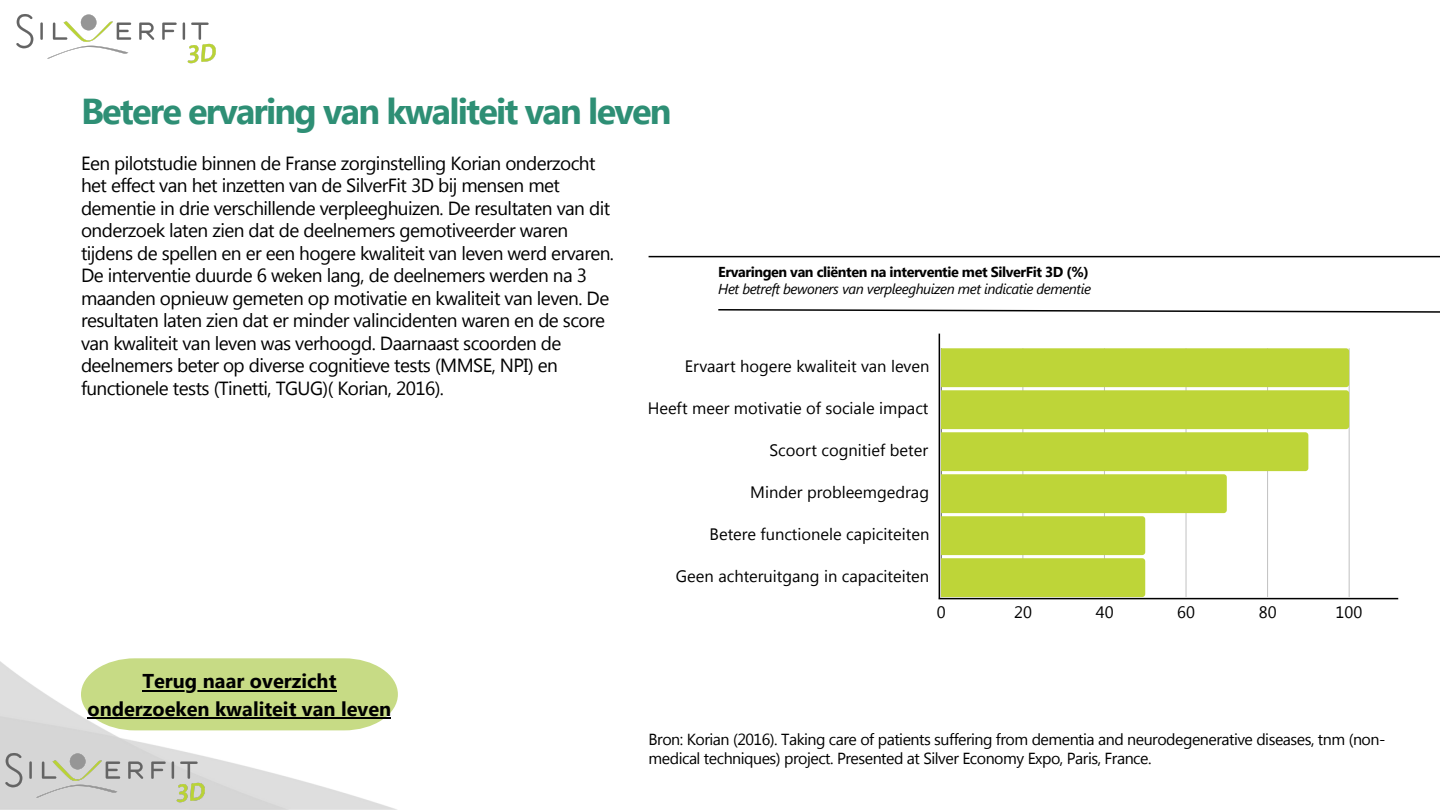
<style>
.page{position:relative;width:1440px;height:810px;background:#fff}
.page>*{position:absolute;margin:0;border:0;box-sizing:border-box;transform-origin:0 0}
.t1{font:700 36px "Segoe UI";letter-spacing:-.05em;color:#2e8f75}
.t2{font:700 20px/27.8px "Segoe UI";color:#000;text-align:center}
.t3{font:19px/22.5px "Segoe UI";letter-spacing:-.03em;color:#000}
.t4{font:16.5px "Segoe UI";color:#000}
.t5{font:16px/18.8px "Segoe UI";letter-spacing:-.03em;color:#000}
.t6{font:italic 14.4px "Segoe UI";letter-spacing:-.03em;color:#000}
.t7{font:700 14.4px "Segoe UI";letter-spacing:-.03em;color:#000}
</style>
<div class="page">
<img style="left:0;top:661px;width:397px;height:149px">
<svg style="left:81px;top:658px;width:317px;height:72px;background:#c6d88b"></svg>
<hr style="left:142px;top:690px;width:120px;height:1px;background:#000">
<hr style="left:262px;top:690px;width:74px;height:1px;background:#000">
<hr style="left:87px;top:718px;width:304px;height:1px;background:#000">
<img style="left:0;top:748px;width:210px;height:60px">
<hr style="left:649px;top:256px;width:791px;height:1px;background:#000">
<hr style="left:1349px;top:348px;width:1px;height:249px;background:#000;opacity:.25">
<svg style="left:941px;top:348px;width:408px;height:249px"></svg>
<hr style="left:939px;top:598px;width:459px;height:1px;background:#000">
<hr style="left:939px;top:334px;width:1px;height:264px;background:#000">
<svg style="left:718px;top:309px;width:722px;height:4px"></svg>
<img style="left:16px;top:14px;width:200px;height:50px">
<p class="t1" style="left:81px;top:85px;width:592px">Betere ervaring van kwaliteit van leven</p>
<p class="t3" style="left:81px;top:151px;width:535px">Een pilotstudie binnen de Franse zorginstelling Korian onderzocht het effect van het inzetten van de SilverFit 3D bij mensen met dementie in drie verschillende verpleeghuizen. De resultaten van dit onderzoek laten zien dat de deelnemers gemotiveerder waren tijdens de spellen en er een hogere kwaliteit van leven werd ervaren.<br>De interventie duurde 6 weken lang, de deelnemers werden na 3 maanden opnieuw gemeten op motivatie en kwaliteit van leven. De resultaten laten zien dat er minder valincidenten waren en de score van kwaliteit van leven was verhoogd. Daarnaast scoorden de deelnemers beter op diverse cognitieve tests (MMSE, NPI) en functionele tests (Tinetti, TGUG)( Korian, 2016).</p>
<h3 class="t2" style="left:87px;top:666px;width:305px">Terug naar overzicht onderzoeken kwaliteit van leven</h3>
<p class="t7" style="left:718px;top:261px;width:372px">Ervaringen van cliënten na interventie met SilverFit 3D (%)</p>
<h2 class="t6" style="left:718px;top:278px;width:374px">Het betreft bewoners van verpleeghuizen met indicatie dementie</h2>
<p class="t4" style="left:685px;top:354px;width:246px">Ervaart hogere kwaliteit van leven</p>
<p class="t4" style="left:648px;top:396px;width:282px">Heeft meer motivatie of sociale impact</p>
<p class="t4" style="left:770px;top:438px;width:160px">Scoort cognitief beter</p>
<p class="t4" style="left:750px;top:480px;width:180px">Minder probleemgedrag</p>
<p class="t4" style="left:710px;top:522px;width:221px">Betere functionele capiciteiten</p>
<p class="t4" style="left:676px;top:564px;width:255px">Geen achteruitgang in capaciteiten</p>
<p class="t4" style="left:937px;top:600px;width:10px">0</p>
<p class="t4" style="left:1014px;top:600px;width:19px">20</p>
<p class="t4" style="left:1096px;top:600px;width:19px">40</p>
<p class="t4" style="left:1177px;top:600px;width:19px">60</p>
<p class="t4" style="left:1259px;top:600px;width:19px">80</p>
<p class="t4" style="left:1336px;top:600px;width:28px">100</p>
<p class="t5" style="left:649px;top:729px;width:738px">Bron: Korian (2016). Taking care of patients suffering from dementia and neurodegenerative diseases, tnm (non&shy;medical techniques) project. Presented at Silver Economy Expo, Paris, France.</p>
</div>
